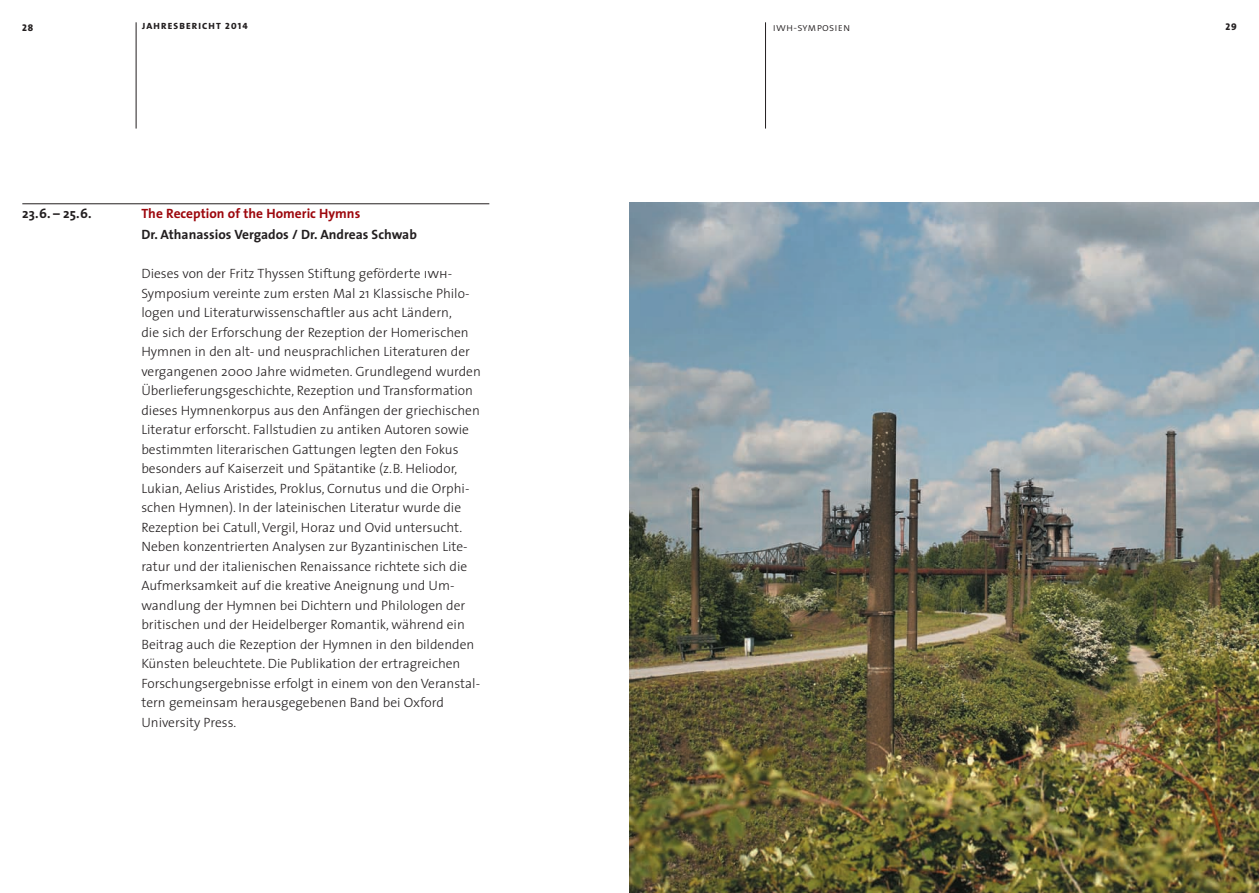
<style>
.page{position:relative;width:1259px;height:893px;background:#fff}
.page>*{position:absolute;margin:0;border:0;box-sizing:border-box;transform-origin:0 0}
.t1{font:300 13.5px/19.5px "The Sans";color:#231f20}
.t2{font:700 13.5px "The Sans";color:#231f20}
.t3{font:700 13.5px "The Sans";color:#9d070d}
.t4{font:11.25px "The Sans Light Caps";letter-spacing:.015em;color:#231f20}
.t5{font:9.75px "The Sans Extra Bold Caps";color:#231f20}
.t6{font:9px "The Sans Extra Bold Caps";letter-spacing:.12em;color:#231f20;scale:1.05 1}
.s1{font-family:"The Sans Light Caps";font-weight:400}
</style>
<div class="page">
<img style="left:629px;top:202px;width:630px;height:691px">
<hr style="left:22px;top:204px;width:467px;height:1px;background:#231f20">
<hr style="left:136px;top:22px;width:1px;height:107px;background:#231f20">
<hr style="left:765px;top:22px;width:1px;height:107px;background:#231f20">
<p class="t5" style="left:22px;top:24px;width:12px">28</p>
<p class="t6" style="left:142px;top:23px;width:102px">JAHRESBERICHT 2014</p>
<p class="t4" style="left:773px;top:23px;width:79px">iwh-symposien</p>
<p class="t5" style="left:1225px;top:23px;width:13px">29</p>
<p class="t2" style="left:22px;top:208px;width:71px">23.6. – 25.6.</p>
<p class="t3" style="left:141px;top:208px;width:220px">The Reception of the Homeric Hymns</p>
<p class="t2" style="left:141px;top:229px;width:277px">Dr. Athanassios Vergados / Dr. Andreas Schwab</p>
<p class="t1" style="left:141px;top:265px;width:341px">Dieses von der Fritz Thyssen Stiftung geförderte <span class="s1">iwh</span>-Symposium vereinte zum ersten Mal 21 Klassische Philo&shy;logen und Literaturwissenschaftler aus acht Ländern,<br>die sich der Erforschung der Rezeption der Homerischen Hymnen in den alt- und neusprachlichen Literaturen der vergangenen 2000 Jahre widmeten. Grundlegend wurden Überlieferungsgeschichte, Rezeption und Transformation dieses Hymnenkorpus aus den Anfängen der griechischen Literatur erforscht. Fallstudien zu antiken Autoren sowie bestimmten literarischen Gattungen legten den Fokus besonders auf Kaiserzeit und Spätantike (z.B. Heliodor, Lukian, Aelius Aristides, Proklus, Cornutus und die Orphi&shy;schen Hymnen). In der lateinischen Literatur wurde die Rezeption bei Catull, Vergil, Horaz und Ovid untersucht.<br>Neben konzentrierten Analysen zur Byzantinischen Lite&shy;ratur und der italienischen Renaissance richtete sich die Aufmerksamkeit auf die kreative Aneignung und Um&shy;wandlung der Hymnen bei Dichtern und Philologen der britischen und der Heidelberger Romantik, während ein Beitrag auch die Rezeption der Hymnen in den bildenden Künsten beleuchtete. Die Publikation der ertragreichen Forschungsergebnisse erfolgt in einem von den Veranstal&shy;tern gemeinsam herausgegebenen Band bei Oxford University Press.</p>
</div>
